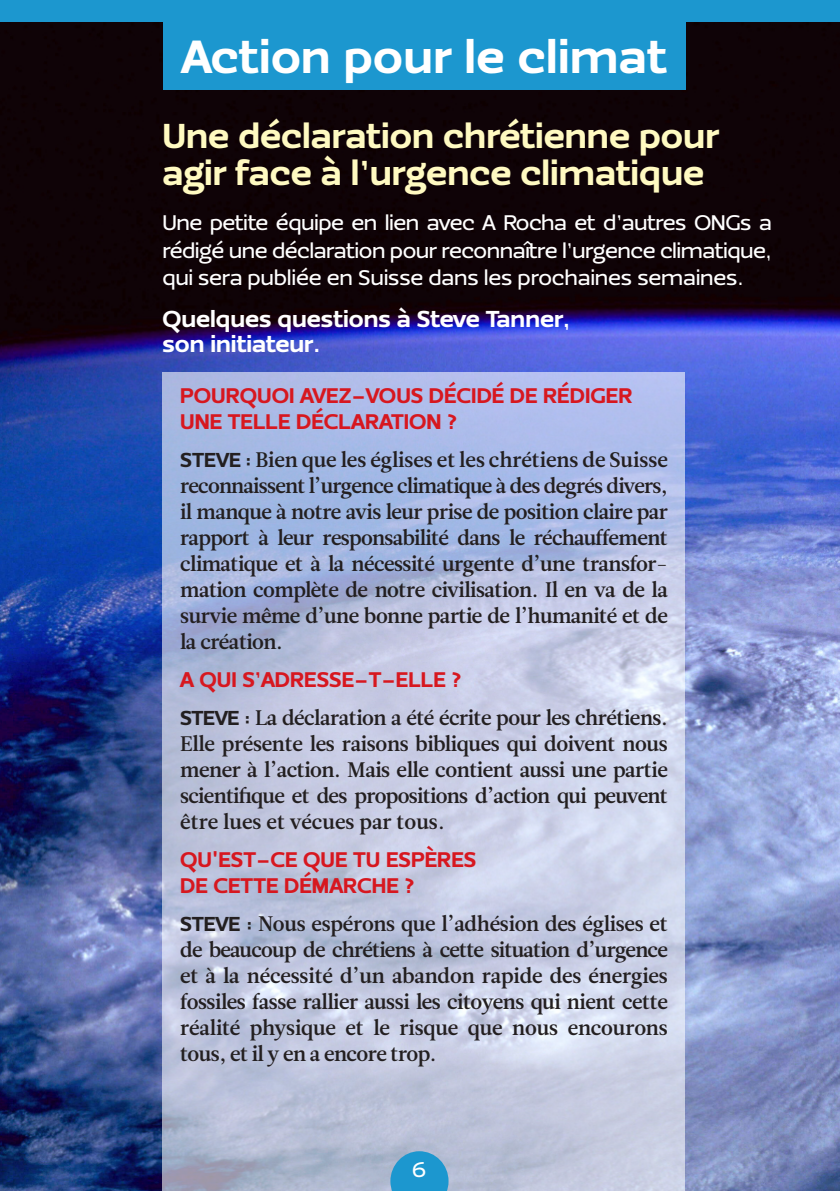
<style>
.page{position:relative;width:840px;height:1191px;background:#fff}
.page>*{position:absolute;margin:0;border:0;box-sizing:border-box;transform-origin:0 0}
.t1{font:900 48px "Ezzo";letter-spacing:.01em;color:#fff}
.t2{font:900 36px/37.8px "Ezzo";color:#fffac1}
.t3{font:900 24px/25.2px "Ezzo";color:#fff}
.t4{font:500 22px/27.2px "Ezzo";letter-spacing:-.01em;color:#fff;text-align:justify}
.t5{font:900 22px/26px "Ezzo";color:#d7171f}
.t6{font:21px/26px "Leitura News Roman 3";letter-spacing:-.025em;color:#231f20;text-align:justify}
.s1{font-family:"Ezzo";font-weight:900}
</style>
<div class="page">
<img style="left:0;top:21px;width:839px;height:1170px">
<div style="left:0;top:0;width:839px;height:21px;background:#1c97cf"></div>
<div style="left:164px;top:0;width:521px;height:89px;background:#1c97cf"></div>
<div style="left:162px;top:372px;width:522px;height:819px;background:#fff;opacity:.6"></div>
<svg style="left:390px;top:1151px;width:58px;height:40px"></svg>
<h1 class="t1" style="left:181px;top:39px;width:486px">Action pour le climat</h1>
<h2 class="t2" style="left:162px;top:120px;width:557px">Une déclaration chrétienne pour agir face à l’urgence climatique</h2>
<p class="t4" style="left:162px;top:211px;width:610px">Une petite équipe en lien avec A Rocha et d’autres ONGs a rédigé une déclaration pour reconnaître l’urgence climatique, qui sera publiée en Suisse dans les prochaines semaines.</p>
<p class="t3" style="left:162px;top:308px;width:409px">Quelques questions à Steve Tanner, son initiateur.</p>
<p class="t5" style="left:180px;top:384px;width:453px">POURQUOI AVEZ-VOUS DÉCIDÉ DE RÉDIGER<br>UNE TELLE DÉCLARATION ?</p>
<p class="t6" style="left:180px;top:448px;width:489px"><span class="s1">STEVE :</span> Bien que les églises et les chrétiens de Suisse reconnaissent l’urgence climatique à des degrés divers, il manque à notre avis leur prise de position claire par rapport à leur responsabilité dans le réchauffement climatique et à la nécessité urgente d’une transfor&shy;mation complète de notre civilisation. Il en va de la survie même d’une bonne partie de l’humanité et de la création.</p>
<p class="t5" style="left:180px;top:668px;width:283px">A QUI S’ADRESSE-T-ELLE ?</p>
<p class="t6" style="left:180px;top:706px;width:489px"><span class="s1">STEVE :</span> La déclaration a été écrite pour les chrétiens.<br>Elle présente les raisons bibliques qui doivent nous mener à l’action. Mais elle contient aussi une partie scientifique et des propositions d’action qui peuvent être lues et vécues par tous.</p>
<p class="t5" style="left:180px;top:848px;width:297px">QU'EST-CE QUE TU ESPÈRES<br>DE CETTE DÉMARCHE ?</p>
<p class="t6" style="left:180px;top:912px;width:489px"><span class="s1">STEVE :</span> Nous espérons que l’adhésion des églises et de beaucoup de chrétiens à cette situation d’urgence et à la nécessité d’un abandon rapide des énergies fossiles fasse rallier aussi les citoyens qui nient cette réalité physique et le risque que nous encourons tous, et il y en a encore trop.</p>
<p class="t4" style="left:412px;top:1157px;width:16px">6</p>
</div>
